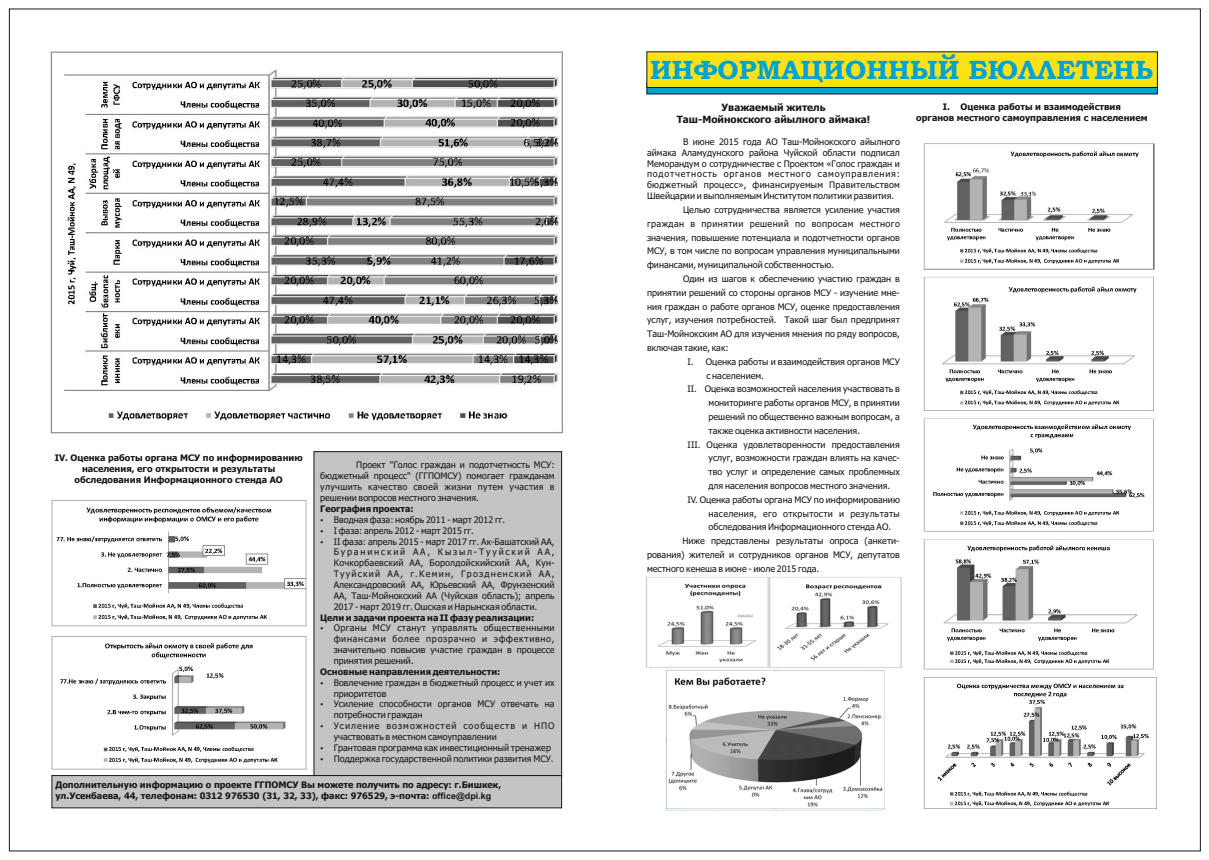
<style>
.page{position:relative;width:1209px;height:860px;background:#fff}
.page>*{position:absolute;margin:0;border:0;box-sizing:border-box;transform-origin:0 0}
.t1{font:700 26.6px "Bookman Old Style";color:#00a3d4}
.t2{font:700 10px/12.1px "Tahoma";color:#151616;text-align:center}
.t3{font:9px/10.9px "Tahoma";color:#151616;text-align:justify}
.t4{font:700 9px/10.9px "Tahoma";color:#151616;text-align:center}
.t5{font:9px "Tahoma";letter-spacing:.04em;color:#151616}
.t6{font:9px "Tahoma";letter-spacing:.03em;color:#151616}
.s1{font-family:"Arial"}
</style>
<div class="page">
<img style="left:51px;top:500px;width:256px;height:270px">
<div style="left:313px;top:451px;width:249px;height:324px;background:#c4c4c5"></div>
<svg style="left:646px;top:52px;width:511px;height:42px;background:#cfcf2e"></svg>
<svg style="left:51px;top:775px;width:511px;height:33px;background:#bababb"></svg>
<img style="left:646px;top:577px;width:256px;height:92px">
<img style="left:665px;top:670px;width:219px;height:140px">
<img style="left:923px;top:143px;width:234px;height:666px">
<img style="left:50px;top:51px;width:513px;height:383px">
<p class="t4" style="left:55px;top:453px;width:249px">IV. Оценка работы органа МСУ по информированию населения, его открытости и результаты обследования Информационного стенда АО</p>
<p class="t3" style="left:320px;top:460px;width:236px;text-indent:36px">Проект "Голос граждан и подотчетность МСУ: бюджетный процесс" (ГГПОМСУ) помогает гражданам улучшить качество своей жизни путем участия в решении вопросов местного значения.</p>
<p class="t4" style="left:320px;top:504px;width:95px">География проекта:</p>
<p class="t3" style="left:320px;top:515px;width:186px">• Вводная фаза: ноябрь 2011 - март 2012 гг.</p>
<p class="t3" style="left:320px;top:526px;width:155px">• I фаза: апрель 2012 - март 2015 гг.</p>
<p class="t3" style="left:334px;top:536px;width:222px;text-indent:-13px">• II фаза: апрель 2015 - март 2017 гг. Ак-Башатский АА, Буранинский АА, Кызыл-Тууйский АА, Кочкорбаевский АА, Боролдойскийский АА, Кун-Тууйский АА, г.Кемин, Гроздненский АА, Александровский АА, Юрьевский АА, Фрунзенский АА, Таш-Мойнокский АА (Чуйская область); апрель 2017 - март 2019 гг. Ошская и Нарынская области.</p>
<p class="t4" style="left:320px;top:613px;width:216px">Цели и задачи проекта на II фазу реализации:</p>
<p class="t3" style="left:334px;top:623px;width:222px;text-indent:-13px">• Органы МСУ станут управлять общественными финансами более прозрачно и эффективно, значительно повысив участие граждан в процессе принятия решений.</p>
<p class="t4" style="left:320px;top:667px;width:182px">Основные направления деятельности:</p>
<p class="t3" style="left:334px;top:678px;width:222px;text-indent:-13px">• Вовлечение граждан в бюджетный процесс и учет их приоритетов</p>
<p class="t3" style="left:334px;top:699px;width:222px;text-indent:-13px">• Усиление способности органов МСУ отвечать на потребности граждан</p>
<p class="t3" style="left:334px;top:721px;width:222px;text-indent:-13px">• Усиление возможностей сообществ и НПО участвовать в местном самоуправлении</p>
<p class="t3" style="left:320px;top:743px;width:232px">• Грантовая программа как инвестиционный тренажер</p>
<p class="t3" style="left:320px;top:754px;width:235px">• Поддержка государственной политики развития МСУ.</p>
<p class="t4" style="left:55px;top:780px;width:447px;text-align:left">Дополнительную информацию о проекте ГГПОМСУ Вы можете получить по адресу: г.Бишкек, ул.Усенбаева, 44, телефонам: 0312 976530 (31, 32, 33), факс: 976529, э-почта: <span class="s1">office@dpi.kg</span></p>
<h1 class="t1" style="left:650px;top:60px;width:504px">ИНФОРМАЦИОННЫЙ БЮЛЛЕТЕНЬ</h1>
<p class="t2" style="left:677px;top:102px;width:195px">Уважаемый житель<br>Таш-Мойнокского айылного аймака!</p>
<p class="t3" style="left:647px;top:137px;width:254px;text-indent:36px">В июне 2015 года АО Таш-Мойнокского айылного аймака Аламудунского района Чуйской области подписал Меморандум о сотрудничестве с Проектом «Голос граждан и подотчетность органов местного самоуправления: бюджетный процесс», финансируемым Правительством Швейцарии и выполняемым Институтом политики развития.</p>
<p class="t3" style="left:683px;top:205px;width:218px">Целью сотрудничества является усиление участия</p>
<p class="t5" style="left:647px;top:220px;width:254px">граждан в принятии решений по вопросам местного</p>
<p class="t3" style="left:647px;top:233px;width:254px">значения, повышение потенциала и подотчетности органов</p>
<p class="t3" style="left:647px;top:246px;width:254px">МСУ, в том числе по вопросам управления муниципальными</p>
<p class="t3" style="left:647px;top:260px;width:188px">финансами, муниципальной собственностью.</p>
<p class="t3" style="left:683px;top:274px;width:218px">Один из шагов к обеспечению участию граждан в</p>
<p class="t3" style="left:647px;top:288px;width:254px">принятии решений со стороны органов МСУ - изучение мне-</p>
<p class="t3" style="left:647px;top:302px;width:254px">ния граждан о работе органов МСУ, оценке предоставления</p>
<p class="t3" style="left:647px;top:315px;width:254px">услуг, изучения потребностей. Такой шаг был предпринят</p>
<p class="t3" style="left:647px;top:329px;width:254px">Таш-Мойнокским АО для изучения мнения по ряду вопросов,</p>
<p class="t3" style="left:647px;top:343px;width:83px">включая такие, как:</p>
<p class="t3" style="left:687px;top:357px;width:214px">I. Оценка работы и взаимодействия органов МСУ</p>
<p class="t3" style="left:706px;top:371px;width:59px">с населением.</p>
<p class="t3" style="left:687px;top:384px;width:214px">II. Оценка возможностей населения участвовать в</p>
<p class="t3" style="left:708px;top:398px;width:193px">мониторинге работы органов МСУ, в принятии</p>
<p class="t3" style="left:708px;top:412px;width:193px">решений по общественно важным вопросам, а</p>
<p class="t3" style="left:708px;top:426px;width:153px">также оценка активности населения.</p>
<p class="t3" style="left:687px;top:440px;width:214px">III. Оценка удовлетворенности предоставления</p>
<p class="t3" style="left:708px;top:453px;width:193px">услуг, возможности граждан влиять на качес-</p>
<p class="t3" style="left:708px;top:467px;width:193px">тво услуг и определение самых проблемных</p>
<p class="t3" style="left:708px;top:481px;width:183px">для населения вопросов местного значения.</p>
<p class="t3" style="left:687px;top:495px;width:214px">IV. Оценка работы органа МСУ по информированию</p>
<p class="t6" style="left:708px;top:510px;width:193px">населения, его открытости и результаты</p>
<p class="t3" style="left:708px;top:522px;width:184px">обследования Информационного стенда АО.</p>
<p class="t3" style="left:682px;top:536px;width:219px">Ниже представлены результаты опроса (анкети-</p>
<p class="t3" style="left:647px;top:550px;width:254px">рования) жителей и сотрудников органов МСУ, депутатов</p>
<p class="t3" style="left:647px;top:564px;width:174px">местного кенеша в июне - июле 2015 года.</p>
<p class="t4" style="left:916px;top:102px;width:233px">I. Оценка работы и взаимодействия<br>органов местного самоуправления с населением</p>
</div>
